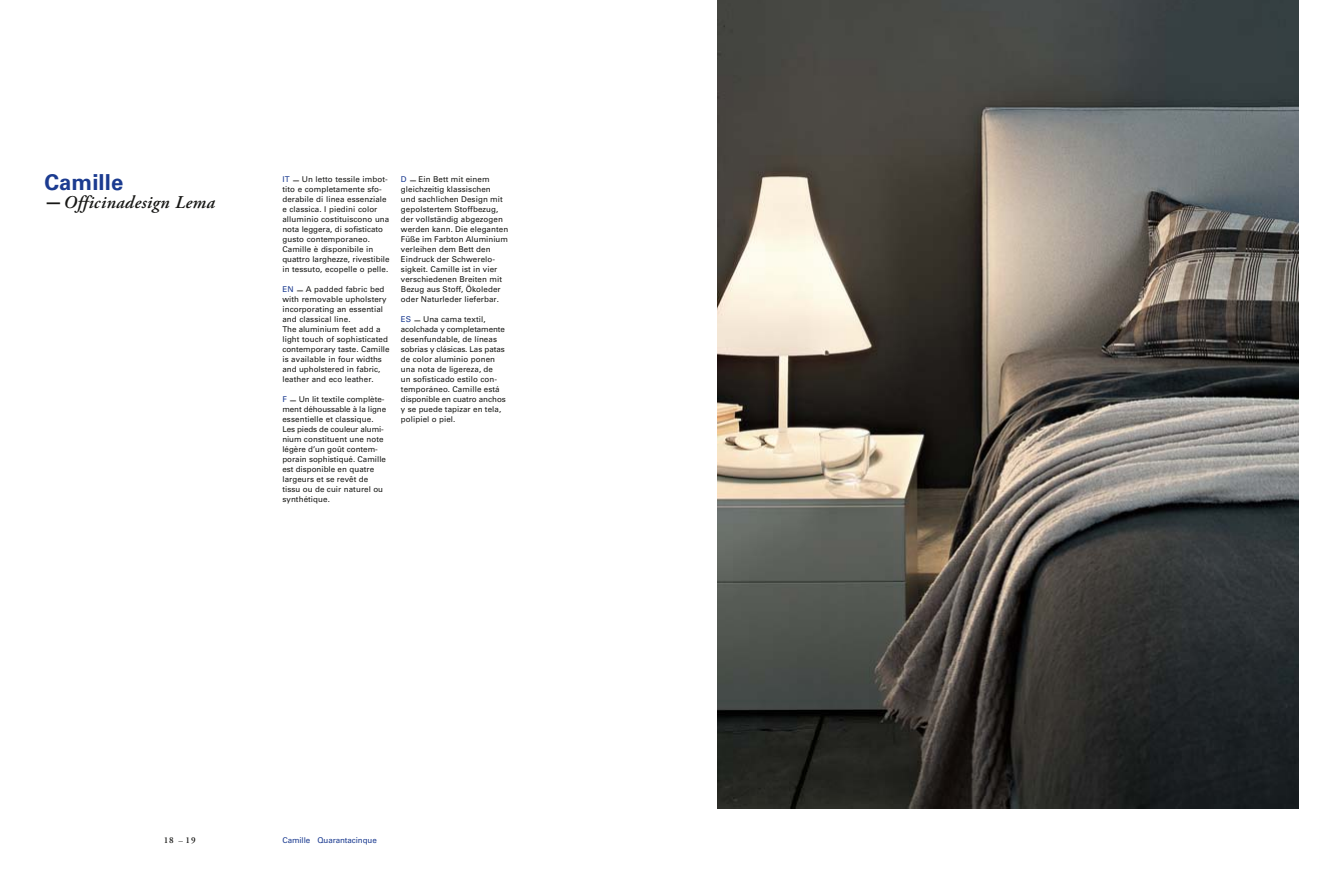
<style>
.page{position:relative;width:1344px;height:879px;background:#fff}
.page>*{position:absolute;margin:0;border:0;box-sizing:border-box;transform-origin:0 0}
.t1{font:700 22px "Univers LT Std";letter-spacing:.005em;color:#1b3b90}
.t2{font:italic 600 18px "Adobe Garamond Pro";letter-spacing:.02em;color:#181816}
.t3{font:600 9px "Adobe Garamond Pro";color:#181816}
.t4{font:8px/10px "Univers LT Std";letter-spacing:.01em;color:#181816}
.t5{font:8px "Univers LT Std";letter-spacing:-.01em;color:#1b3b90}
.s1{font-family:"Univers LT Std";font-weight:700;font-style:normal}
.s2{color:#1b3b90}
.s3{font-weight:700}
.s4{font-family:"Univers LT Std";font-weight:400;font-size:6px}
</style>
<div class="page">
<img style="left:717px;top:0;width:581px;height:808px">
<h1 class="t1" style="left:44px;top:171px;width:80px">Camille</h1>
<h2 class="t2" style="left:44px;top:193px;width:172px"><span class="s1">—</span> Officinadesign Lema</h2>
<p class="t4" style="left:282px;top:174px;width:109px"><span class="s2">IT</span> <span class="s3">—</span> Un letto tessile imbot&shy;tito e completamente sfo&shy;derabile di linea essenziale e classica. I piedini color alluminio costituiscono una nota leggera, di sofisticato gusto contemporaneo.<br>Camille è disponibile in quattro larghezze, rivestibile in tessuto, ecopelle o pelle.</p>
<p class="t4" style="left:282px;top:284px;width:109px"><span class="s2">EN</span> <span class="s3">—</span> A padded fabric bed with removable upholstery incorporating an essential and classical line.<br>The aluminium feet add a light touch of sophisticated contemporary taste. Camille is available in four widths and upholstered in fabric, leather and eco leather.</p>
<p class="t4" style="left:282px;top:394px;width:105px"><span class="s2">F</span> <span class="s3">—</span> Un lit textile complète&shy;ment déhoussable à la ligne essentielle et classique.<br>Les pieds de couleur alumi&shy;nium constituent une note légère d’un goût contem&shy;porain sophistiqué. Camille est disponible en quatre largeurs et se revêt de tissu ou de cuir naturel ou synthétique.</p>
<p class="t4" style="left:401px;top:174px;width:109px"><span class="s2">D</span> <span class="s3">—</span> Ein Bett mit einem gleichzeitig klassischen<br>und sachlichen Design mit gepolstertem Stoffbezug, der vollständig abgezogen werden kann. Die eleganten<br>Füße im Farbton Aluminium verleihen dem Bett den<br>Eindruck der Schwerelo&shy;sigkeit. Camille ist in vier verschiedenen Breiten mit<br>Bezug aus Stoff, Ökoleder oder Naturleder lieferbar.</p>
<p class="t4" style="left:401px;top:314px;width:106px"><span class="s2">ES</span> <span class="s3">—</span> Una cama textil, acolchada y completamente desenfundable, de líneas sobrias y clásicas. Las patas de color aluminio ponen una nota de ligereza, de<br>un sofisticado estilo con&shy;temporáneo. Camille está disponible en cuatro anchos y se puede tapizar en tela, polipiel o piel.</p>
<p class="t3" style="left:164px;top:835px;width:33px">18 <span class="s4">—</span> 19</p>
<p class="t5" style="left:282px;top:836px;width:96px">Camille Quarantacinque</p>
</div>
